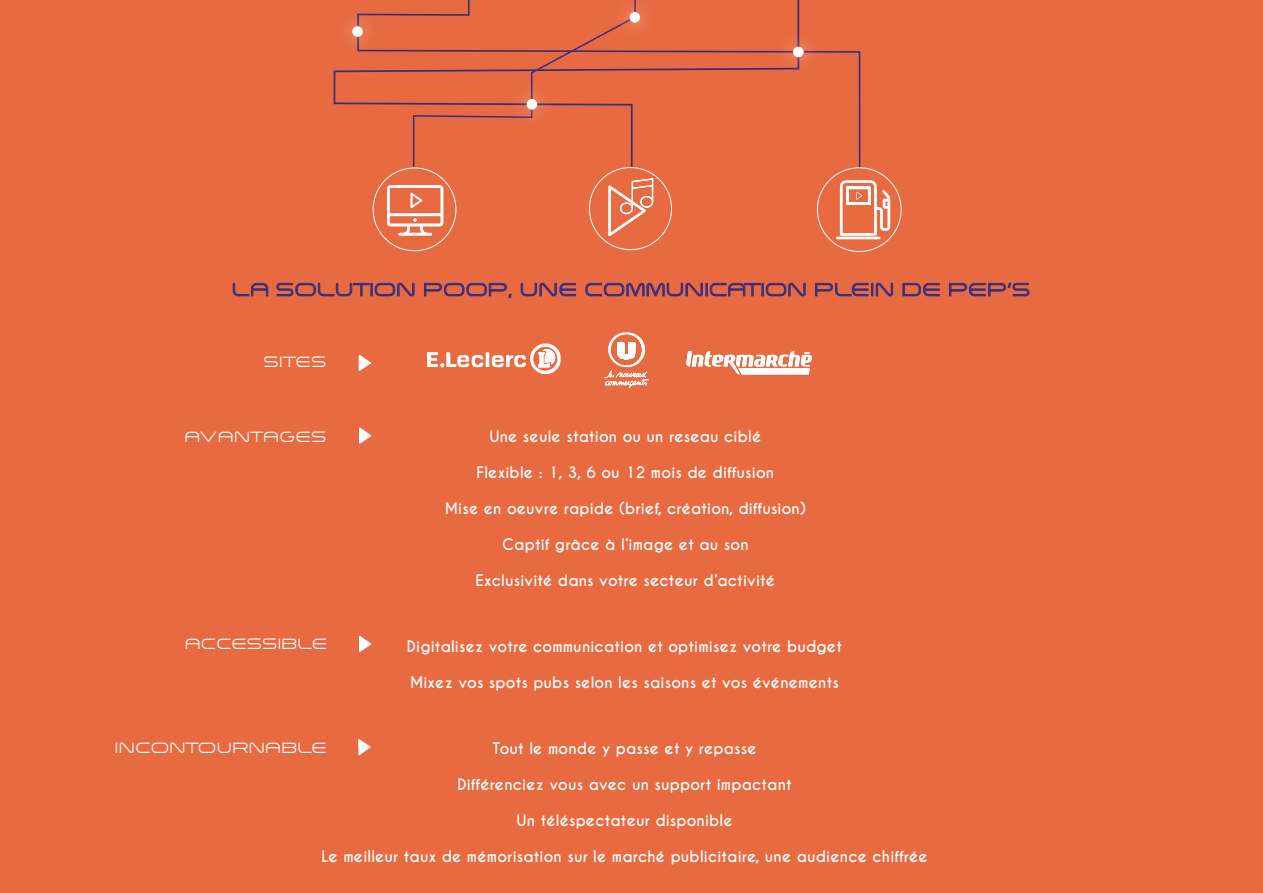
<style>
.page{position:relative;width:1263px;height:893px;background:#fff}
.page>*{position:absolute;margin:0;border:0;box-sizing:border-box;transform-origin:0 0}
.t1{font:300 18px "Arkitech";color:#382f7d}
.t2{font:700 15px "Caviar Dreams";letter-spacing:.01em;color:#fff}
.t3{font:300 15px "Arkitech";color:#fff}
</style>
<div class="page">
<div style="left:0;top:0;width:1262px;height:893px;background:#e86a41"></div>
<div style="left:356px;top:0;width:505px;height:169px;background:#e86a41"></div>
<div style="left:412px;top:159px;width:225px;height:10px;background:#e86a41"></div>
<div style="left:333px;top:0;width:467px;height:159px;background:#e86a41"></div>
<img style="left:604px;top:0;width:62px;height:48px">
<div style="left:630px;top:13px;width:9px;height:9px;background:#fefefe;border-radius:50%"></div>
<div style="left:630px;top:12px;width:10px;height:11px;border:1px solid #fefefe;border-radius:50%"></div>
<img style="left:501px;top:73px;width:62px;height:62px">
<div style="left:527px;top:100px;width:10px;height:9px;background:#fefefe;border-radius:50%"></div>
<div style="left:527px;top:99px;width:10px;height:10px;border:1px solid #fefefe;border-radius:50%"></div>
<img style="left:767px;top:21px;width:62px;height:62px">
<div style="left:794px;top:47px;width:9px;height:10px;background:#fefefe;border-radius:50%"></div>
<div style="left:793px;top:47px;width:10px;height:10px;border:1px solid #fefefe;border-radius:50%"></div>
<img style="left:326px;top:1px;width:62px;height:62px">
<div style="left:353px;top:27px;width:9px;height:9px;background:#fefefe;border-radius:50%"></div>
<div style="left:352px;top:26px;width:11px;height:11px;border:1px solid #fefefe;border-radius:50%"></div>
<div style="left:373px;top:168px;width:83px;height:83px;border:1px solid #fffdfb;border-radius:50%"></div>
<svg style="left:387px;top:185px;width:56px;height:50px"></svg>
<div style="left:589px;top:167px;width:83px;height:83px;border:1px solid #fffdfb;border-radius:50%"></div>
<svg style="left:608px;top:178px;width:45px;height:58px"></svg>
<svg style="left:836px;top:180px;width:54px;height:59px"></svg>
<svg style="left:358px;top:425px;width:14px;height:21px"></svg>
<svg style="left:358px;top:634px;width:15px;height:20px"></svg>
<svg style="left:357px;top:737px;width:15px;height:20px"></svg>
<svg style="left:358px;top:353px;width:14px;height:20px"></svg>
<svg style="left:233px;top:283px;width:35px;height:13px"></svg>
<svg style="left:276px;top:283px;width:138px;height:13px;background:#b05753"></svg>
<svg style="left:424px;top:283px;width:88px;height:15px"></svg>
<svg style="left:521px;top:283px;width:55px;height:13px"></svg>
<svg style="left:585px;top:283px;width:220px;height:13px;background:#ab5555"></svg>
<svg style="left:815px;top:283px;width:78px;height:13px"></svg>
<svg style="left:903px;top:283px;width:37px;height:13px"></svg>
<svg style="left:949px;top:283px;width:80px;height:13px"></svg>
<svg style="left:686px;top:351px;width:126px;height:24px"></svg>
<svg style="left:427px;top:344px;width:134px;height:30px"></svg>
<svg style="left:604px;top:332px;width:45px;height:56px"></svg>
<svg style="left:1262px;top:0;width:1px;height:893px"></svg>
<p class="t1" style="left:231px;top:277px;width:800px">LA SOLUTION POOP, UNE COMMUNICATION PLEIN DE PEP’S</p>
<p class="t3" style="left:263px;top:352px;width:64px">SITES</p>
<p class="t3" style="left:184px;top:427px;width:143px">AVANTAGES</p>
<p class="t3" style="left:185px;top:633px;width:144px">ACCESSIBLE</p>
<p class="t2" style="left:489px;top:427px;width:273px">Une seule station ou un reseau ciblé</p>
<p class="t2" style="left:476px;top:463px;width:299px">Flexible : 1, 3, 6 ou 12 mois de diffusion</p>
<p class="t2" style="left:445px;top:499px;width:363px">Mise en oeuvre rapide (brief, création, diffusion)</p>
<p class="t2" style="left:502px;top:535px;width:248px">Captif grâce à l’image et au son</p>
<p class="t2" style="left:475px;top:571px;width:301px">Exclusivité dans votre secteur d’activité</p>
<p class="t2" style="left:407px;top:637px;width:436px">Digitalisez votre communication et optimisez votre budget</p>
<p class="t2" style="left:410px;top:673px;width:430px">Mixez vos spots pubs selon les saisons et vos événements</p>
<p class="t2" style="left:492px;top:739px;width:266px">Tout le monde y passe et y repasse</p>
<p class="t2" style="left:457px;top:775px;width:336px">Différenciez vous avec un support impactant</p>
<p class="t2" style="left:516px;top:811px;width:218px">Un téléspectateur disponible</p>
<p class="t2" style="left:321px;top:847px;width:608px">Le meilleur taux de mémorisation sur le marché publicitaire, une audience chiffrée</p>
<p class="t3" style="left:114px;top:738px;width:214px">INCONTOURNABLE</p>
</div>
